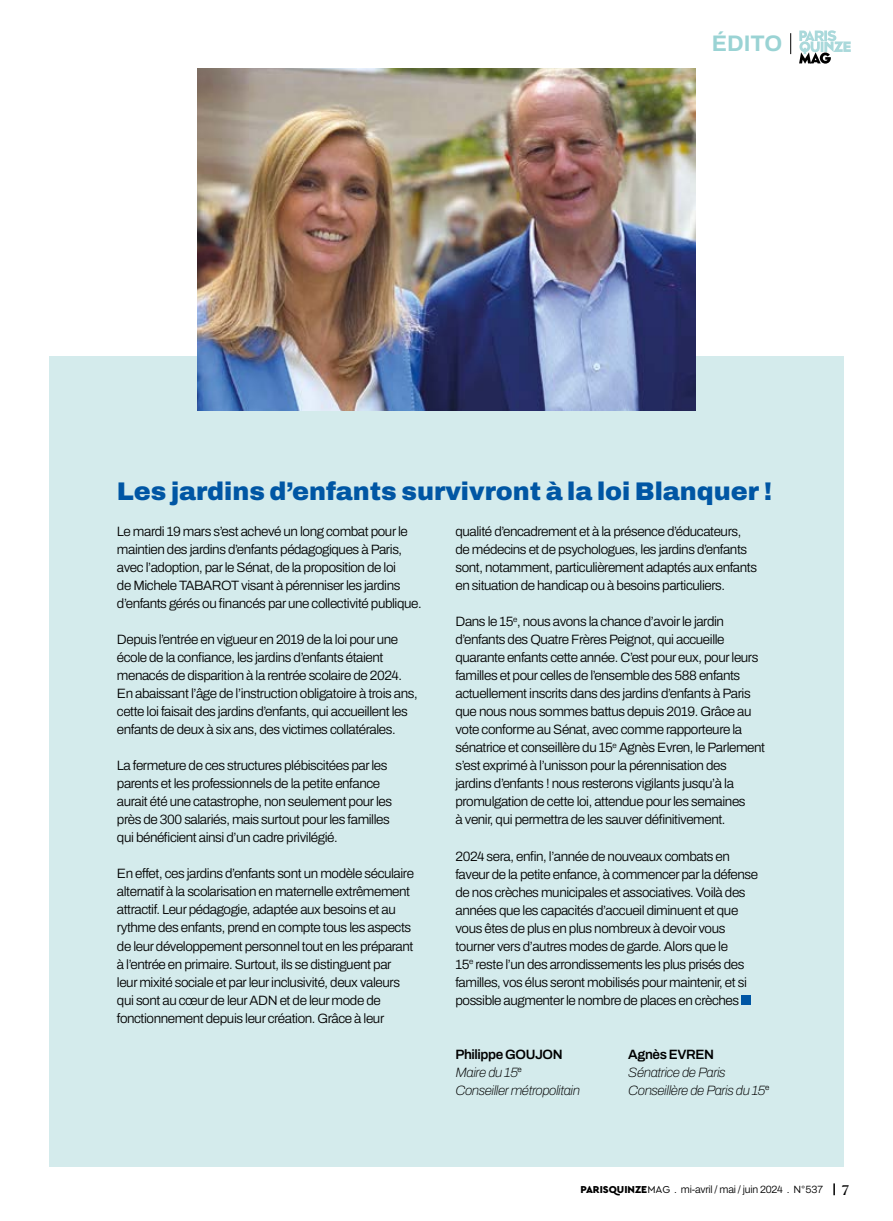
<style>
.page{position:relative;width:893px;height:1221px;background:#fff}
.page>*{position:absolute;margin:0;border:0;box-sizing:border-box;transform-origin:0 0}
.t1{font:900 25.5px "Archivo";color:#0056a4}
.t2{font:700 22.5px "Archivo";color:#9ad3d4}
.t3{font:300 13.5px/18px "Archivo";letter-spacing:-.03em;color:#000}
.t4{font:italic 100 13.5px/18px "Archivo";letter-spacing:-.03em;color:#000}
.t5{font:600 13.5px "Archivo";letter-spacing:-.03em;color:#000}
.t6{font:13.5px "Larken";color:#000}
.t7{font:300 10.5px "Archivo";letter-spacing:-.02em;color:#000}
.s1{font-weight:600;font-style:normal}
.s2{font-family:"Cera PRO";font-weight:900}
.s3{font-family:"Cera PRO";font-weight:400}
</style>
<div class="page">
<svg style="left:790px;top:33px;width:1px;height:21px"></svg>
<svg style="left:799px;top:30px;width:52px;height:34px"></svg>
<svg style="left:833px;top:1183px;width:2px;height:12px"></svg>
<div style="left:49px;top:356px;width:795px;height:810px;background:#d4ebec"></div>
<img style="left:197px;top:68px;width:499px;height:342px">
<div style="left:741px;top:994px;width:10px;height:10px;background:#0056a4"></div>
<h2 class="t2" style="left:712px;top:27px;width:72px">ÉDITO</h2>
<h1 class="t1" style="left:117px;top:472px;width:657px">Les jardins d’enfants survivront à la loi Blanquer !</h1>
<p class="t3" style="left:455px;top:522px;width:303px">qualité d’encadrement et à la présence d’éducateurs, de médecins et de psychologues, les jardins d’enfants sont, notamment, particulièrement adaptés aux enfants en situation de handicap ou à besoins particuliers.</p>
<p class="t3" style="left:455px;top:612px;width:311px">Dans le 15<sup>e</sup>, nous avons la chance d’avoir le jardin d’enfants des Quatre Frères Peignot, qui accueille quarante enfants cette année. C’est pour eux, pour leurs familles et pour celles de l’ensemble des 588 enfants actuellement inscrits dans des jardins d’enfants à Paris que nous nous sommes battus depuis 2019. Grâce au vote conforme au Sénat, avec comme rapporteure la sénatrice et conseillère du 15<sup>e</sup> Agnès Evren, le Parlement s’est exprimé à l’unisson pour la pérennisation des jardins d’enfants ! nous resterons vigilants jusqu’à la promulgation de cette loi, attendue pour les semaines<br>à venir, qui permettra de les sauver définitivement.</p>
<p class="t3" style="left:455px;top:846px;width:304px">2024 sera, enfin, l’année de nouveaux combats en faveur de la petite enfance, à commencer par la défense de nos crèches municipales et associatives. Voilà des années que les capacités d’accueil diminuent et que vous êtes de plus en plus nombreux à devoir vous tourner vers d’autres modes de garde. Alors que le<br>15<sup>e</sup> reste l’un des arrondissements les plus prisés des familles, vos élus seront mobilisés pour maintenir, et si possible augmenter le nombre de places en crèches</p>
<p class="t3" style="left:117px;top:522px;width:306px">Le mardi 19 mars s’est achevé un long combat pour le maintien des jardins d’enfants pédagogiques à Paris, avec l’adoption, par le Sénat, de la proposition de loi<br>de Michele TABAROT visant à pérenniser les jardins d’enfants gérés ou financés par une collectivité publique.</p>
<p class="t3" style="left:117px;top:630px;width:302px">Depuis l’entrée en vigueur en 2019 de la loi pour une école de la confiance, les jardins d’enfants étaient menacés de disparition à la rentrée scolaire de 2024.<br>En abaissant l’âge de l’instruction obligatoire à trois ans, cette loi faisait des jardins d’enfants, qui accueillent les enfants de deux à six ans, des victimes collatérales.</p>
<p class="t3" style="left:117px;top:756px;width:277px">La fermeture de ces structures plébiscitées par les parents et les professionnels de la petite enfance aurait été une catastrophe, non seulement pour les près de 300 salariés, mais surtout pour les familles qui bénéficient ainsi d’un cadre privilégié.</p>
<p class="t3" style="left:117px;top:864px;width:299px">En effet, ces jardins d’enfants sont un modèle séculaire alternatif à la scolarisation en maternelle extrêmement attractif. Leur pédagogie, adaptée aux besoins et au rythme des enfants, prend en compte tous les aspects de leur développement personnel tout en les préparant à l’entrée en primaire. Surtout, ils se distinguent par leur mixité sociale et par leur inclusivité, deux valeurs qui sont au cœur de leur ADN et de leur mode de fonctionnement depuis leur création. Grâce à leur</p>
<p class="t4" style="left:455px;top:1044px;width:126px"><span class="s1">Philippe GOUJON<br></span>Maire du 15<sup>e<br></sup>Conseiller métropolitain</p>
<p class="t5" style="left:628px;top:1043px;width:87px">Agnès EVREN</p>
<p class="t4" style="left:628px;top:1062px;width:143px">Sénatrice de Paris<br>Conseillère de Paris du 15<sup>e</sup></p>
<p class="t7" style="left:580px;top:1181px;width:244px"><span class="s2">PARISQUINZE</span><span class="s3">MAG</span> . mi-avril / mai / juin 2024 . N°537</p>
<p class="t6" style="left:842px;top:1181px;width:9px">7</p>
</div>
